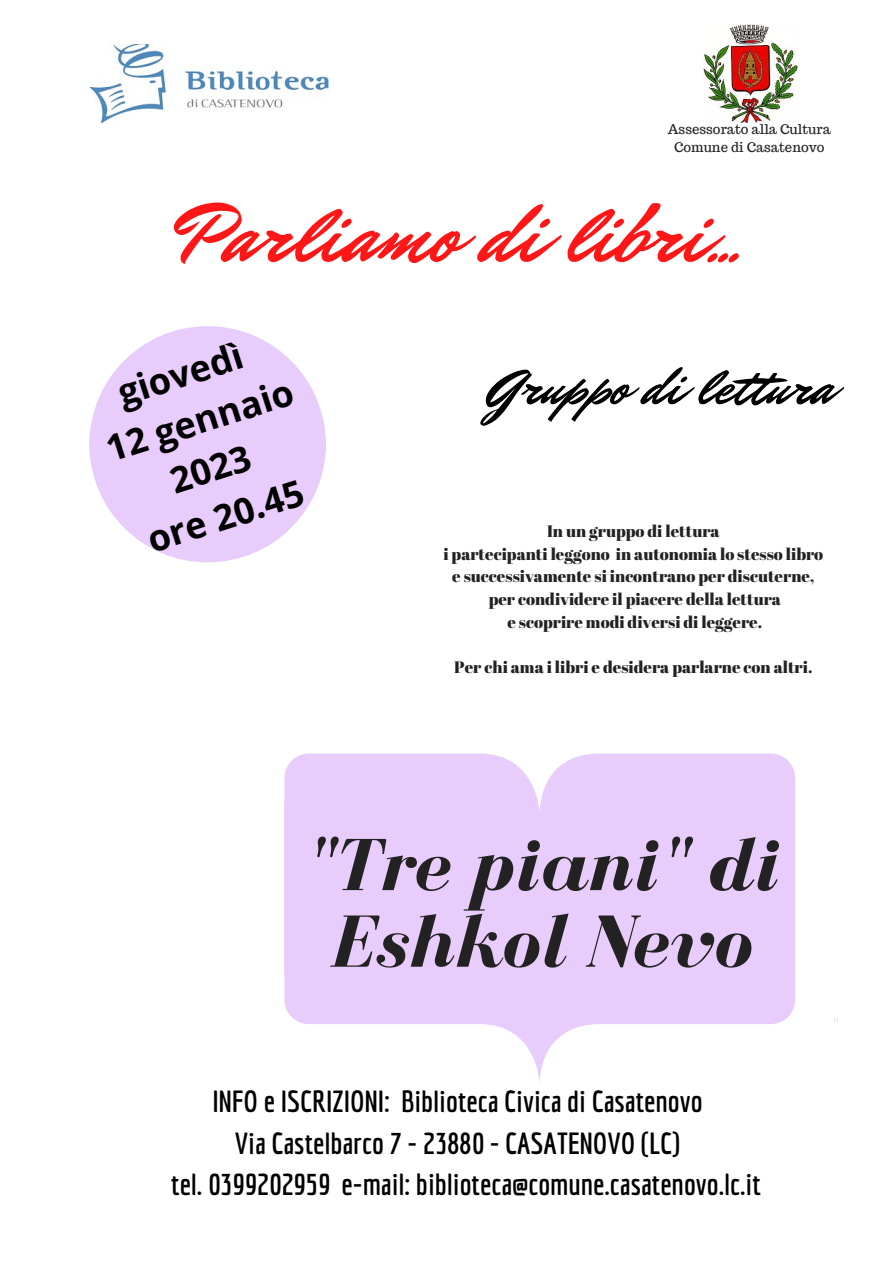
<style>
.page{position:relative;width:894px;height:1264px;background:#fff}
.page>*{position:absolute;margin:0;border:0;box-sizing:border-box;transform-origin:0 0}
.t1{font:84px "Mr Dafoe";color:#ff1616}
.t2{font:italic 700 76.2px/76.5px "Bodoni FLF";color:#222;text-align:center}
.t3{font:54px "Mr Dafoe";color:#000}
.t4{font:700 36px/49.5px "Open Sans";color:#000;text-align:center}
.t5{font:700 29.85px/41.7px "Economica";color:#000;text-align:center}
.t6{font:16.5px/22.5px "Abril Fatface";color:#222;text-align:center}
.t7{font:13.2px/18px "Trocchi";color:#222;text-align:center}
</style>
<div class="page">
<img style="left:89px;top:44px;width:239px;height:79px">
<img style="left:703px;top:25px;width:96px;height:98px">
<div style="left:89px;top:326px;width:236px;height:236px;background:#e7ccfc;border-radius:50%"></div>
<svg style="left:284px;top:753px;width:511px;height:302px;fill:#e7ccfc"></svg>
<p class="t7" style="left:667px;top:120px;width:164px">Assessorato alla Cultura<br>Comune di Casatenovo</p>
<h1 class="t1" style="left:176px;top:178px;width:564px">Parliamo di libri...</h1>
<h3 class="t4" style="left:84px;top:378px;width:196px;rotate:-18deg">giovedì<br>12 gennaio<br>2023<br>ore 20.45</h3>
<h3 class="t3" style="left:490px;top:350px;width:344px">Gruppo di let ura</h3>
<p class="t6" style="left:443px;top:520px;width:381px">In un gruppo di lettura<br>i partecipanti leggono in autonomia lo stesso libro e successivamente si incontrano per discuterne, per condividere il piacere della lettura<br>e scoprire modi diversi di leggere.</p>
<p class="t6" style="left:454px;top:655px;width:359px">Per chi ama i libri e desidera parlarne con altri.</p>
<h2 class="t2" style="left:303px;top:826px;width:476px">"Tre piani" di<br>Eshkol Nevo</h2>
<h3 class="t5" style="left:171px;top:1079px;width:591px">INFO e ISCRIZIONI: Biblioteca Civica di Casatenovo<br>Via Castelbarco 7 - 23880 - CASATENOVO (LC)<br>tel. 0399202959 e-mail: biblioteca@comune.casatenovo.lc.it</h3>
</div>
